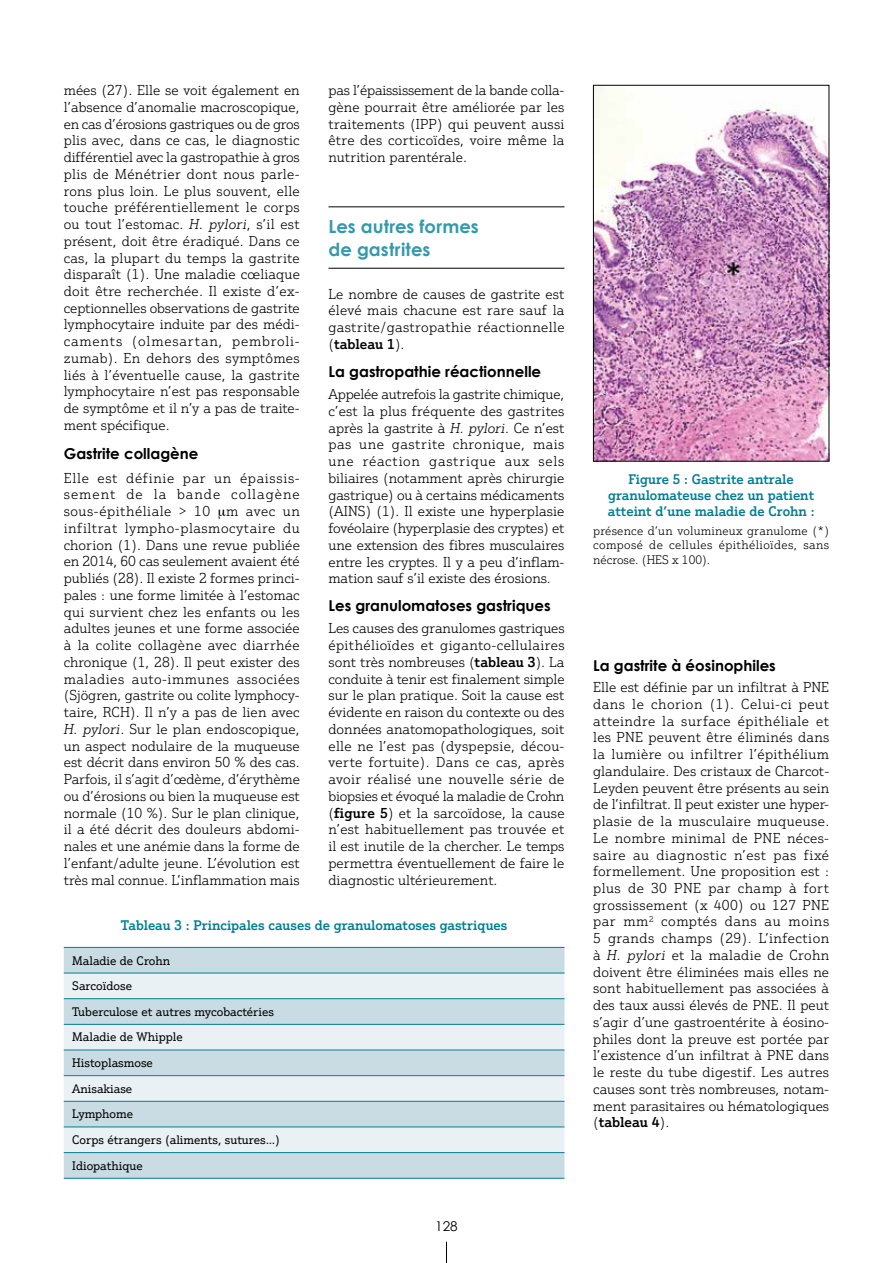
<style>
.page{position:relative;width:893px;height:1263px;background:#fff}
.page>*{position:absolute;margin:0;border:0;box-sizing:border-box;transform-origin:0 0}
.t1{font:700 18px/22.5px "Century Gothic";letter-spacing:.005em;color:#3499ac}
.t2{font:700 15px "Century Gothic";color:#000}
.t3{font:300 13.95px/16.8px "Justus Pro";color:#000;text-align:justify}
.t4{font:500 13.5px/16.2px "Justus Pro";color:#007e92;text-align:center}
.t5{font:13.5px "Century Gothic";color:#000}
.t6{font:12px/25.7px "Justus Pro";color:#000}
.t7{font:300 12px/14.4px "Justus Pro";letter-spacing:.035em;color:#000;text-align:justify}
.s1{font-style:italic}
.s2{font-weight:500}
</style>
<div class="page">
<svg style="left:446px;top:1242px;width:1px;height:21px"></svg>
<hr style="left:328px;top:207px;width:236px;height:1px;background:#000">
<hr style="left:328px;top:268px;width:236px;height:1px;background:#000">
<div style="left:64px;top:948px;width:500px;height:230px;background:#cadce3"></div>
<svg style="left:64px;top:974px;width:500px;height:178px;background:#dae6ec"></svg>
<hr style="left:64px;top:973px;width:500px;height:1px;background:#007e92">
<hr style="left:64px;top:998px;width:500px;height:1px;background:#007e92">
<hr style="left:64px;top:1024px;width:500px;height:1px;background:#007e92">
<hr style="left:64px;top:1050px;width:500px;height:1px;background:#007e92">
<hr style="left:64px;top:1075px;width:500px;height:1px;background:#007e92">
<hr style="left:64px;top:1101px;width:500px;height:1px;background:#007e92">
<hr style="left:64px;top:1127px;width:500px;height:1px;background:#007e92">
<hr style="left:64px;top:1152px;width:500px;height:1px;background:#007e92">
<hr style="left:64px;top:1178px;width:500px;height:1px;background:#007e92">
<hr style="left:64px;top:947px;width:500px;height:1px;background:#007e92">
<img style="left:595px;top:87px;width:232px;height:372px">
<div style="left:593px;top:85px;width:236px;height:376px;border:1px solid #000"></div>
<p class="t3" style="left:64px;top:82px;width:238px">mées (27). Elle se voit également en l’absence d’anomalie macroscopique, en cas d’érosions gastriques ou de gros plis avec, dans ce cas, le diagnostic différentiel avec la gastropathie à gros plis de Ménétrier dont nous parle&shy;rons plus loin. Le plus souvent, elle touche préférentiellement le corps ou tout l’estomac. <span class="s1">H. pylori</span>, s’il est présent, doit être éradiqué. Dans ce cas, la plupart du temps la gastrite disparaît (1). Une maladie cœliaque doit être recherchée. Il existe d’ex&shy;ceptionnelles observations de gastrite lymphocytaire induite par des médi&shy;caments (olmesartan, pembroli&shy;zumab). En dehors des symptômes liés à l’éventuelle cause, la gastrite lymphocytaire n’est pas responsable de symptôme et il n’y a pas de traite&shy;ment spécifique.</p>
<p class="t2" style="left:64px;top:442px;width:136px">Gastrite collagène</p>
<p class="t3" style="left:64px;top:469px;width:238px">Elle est définie par un épaissis&shy;sement de la bande collagène sous-épithéliale &gt; 10 m avec un infiltrat lympho-plasmocytaire du chorion (1). Dans une revue publiée en 2014, 60 cas seulement avaient été publiés (28). Il existe 2 formes princi&shy;pales : une forme limitée à l’estomac qui survient chez les enfants ou les adultes jeunes et une forme associée à la colite collagène avec diarrhée chronique (1, 28). Il peut exister des maladies auto-immunes associées (Sjögren, gastrite ou colite lymphocy&shy;taire, RCH). Il n’y a pas de lien avec <span class="s1">H. pylori</span>. Sur le plan endoscopique, un aspect nodulaire de la muqueuse est décrit dans environ 50 % des cas.<br>Parfois, il s’agit d’œdème, d’érythème ou d’érosions ou bien la muqueuse est normale (10 %). Sur le plan clinique, il a été décrit des douleurs abdomi&shy;nales et une anémie dans la forme de l’enfant/adulte jeune. L’évolution est très mal connue. L’inflammation mais</p>
<p class="t3" style="left:328px;top:82px;width:238px">pas l’épaississement de la bande colla&shy;gène pourrait être améliorée par les traitements (IPP) qui peuvent aussi être des corticoïdes, voire même la nutrition parentérale.</p>
<p class="t1" style="left:328px;top:215px;width:152px">Les autres formes de gastrites</p>
<p class="t3" style="left:328px;top:285px;width:238px">Le nombre de causes de gastrite est élevé mais chacune est rare sauf la gastrite/gastropathie réactionnelle (<span class="s2">tableau 1</span>).</p>
<p class="t2" style="left:328px;top:360px;width:214px">La gastropathie réactionnelle</p>
<p class="t3" style="left:328px;top:385px;width:238px">Appelée autrefois la gastrite chimique, c’est la plus fréquente des gastrites après la gastrite à <span class="s1">H. pylori</span>. Ce n’est pas une gastrite chronique, mais une réaction gastrique aux sels biliaires (notamment après chirurgie gastrique) ou à certains médicaments (AINS) (1). Il existe une hyperplasie fovéolaire (hyperplasie des cryptes) et une extension des fibres musculaires entre les cryptes. Il y a peu d’inflam&shy;mation sauf s’il existe des érosions.</p>
<p class="t2" style="left:328px;top:594px;width:224px">Les granulomatoses gastriques</p>
<p class="t3" style="left:328px;top:620px;width:238px">Les causes des granulomes gastriques épithélioïdes et giganto-cellulaires sont très nombreuses (<span class="s2">tableau 3</span>). La conduite à tenir est finalement simple sur le plan pratique. Soit la cause est évidente en raison du contexte ou des données anatomopathologiques, soit elle ne l’est pas (dyspepsie, décou&shy;verte fortuite). Dans ce cas, après avoir réalisé une nouvelle série de biopsies et évoqué la maladie de Crohn (<span class="s2">figure 5</span>) et la sarcoïdose, la cause n’est habituellement pas trouvée et il est inutile de la chercher. Le temps permettra éventuellement de faire le diagnostic ultérieurement.</p>
<p class="t4" style="left:121px;top:917px;width:388px">Tableau 3 : Principales causes de granulomatoses gastriques</p>
<p class="t6" style="left:72px;top:947px;width:209px">Maladie de Crohn<br>Sarcoïdose<br>Tuberculose et autres mycobactéries<br>Maladie de Whipple<br>Histoplasmose<br>Anisakiase<br>Lymphome<br>Corps étrangers (aliments, sutures…)<br>Idiopathique</p>
<p class="t5" style="left:435px;top:1216px;width:24px">128</p>
<p class="t4" style="left:608px;top:471px;width:208px">Figure 5 : Gastrite antrale granulomateuse chez un patient atteint d’une maladie de Crohn :</p>
<p class="t7" style="left:593px;top:523px;width:238px">présence d’un volumineux granulome (*) composé de cellules épithélioïdes, sans nécrose. (HES x 100).</p>
<p class="t2" style="left:593px;top:654px;width:184px">La gastrite à éosinophiles</p>
<p class="t3" style="left:593px;top:678px;width:238px">Elle est définie par un infiltrat à PNE dans le chorion (1). Celui-ci peut atteindre la surface épithéliale et les PNE peuvent être éliminés dans la lumière ou infiltrer l’épithélium glandulaire. Des cristaux de Charcot-Leyden peuvent être présents au sein de l’infiltrat. Il peut exister une hyper&shy;plasie de la musculaire muqueuse.<br>Le nombre minimal de PNE néces&shy;saire au diagnostic n’est pas fixé formellement. Une proposition est : plus de 30 PNE par champ à fort grossissement (x 400) ou 127 PNE par mm<sup>2</sup> comptés dans au moins 5 grands champs (29). L’infection à <span class="s1">H. pylori</span> et la maladie de Crohn doivent être éliminées mais elles ne sont habituellement pas associées à des taux aussi élevés de PNE. Il peut s’agir d’une gastroentérite à éosino&shy;philes dont la preuve est portée par l’existence d’un infiltrat à PNE dans le reste du tube digestif. Les autres causes sont très nombreuses, notam&shy;ment parasitaires ou hématologiques (<span class="s2">tableau 4</span>).</p>
</div>
